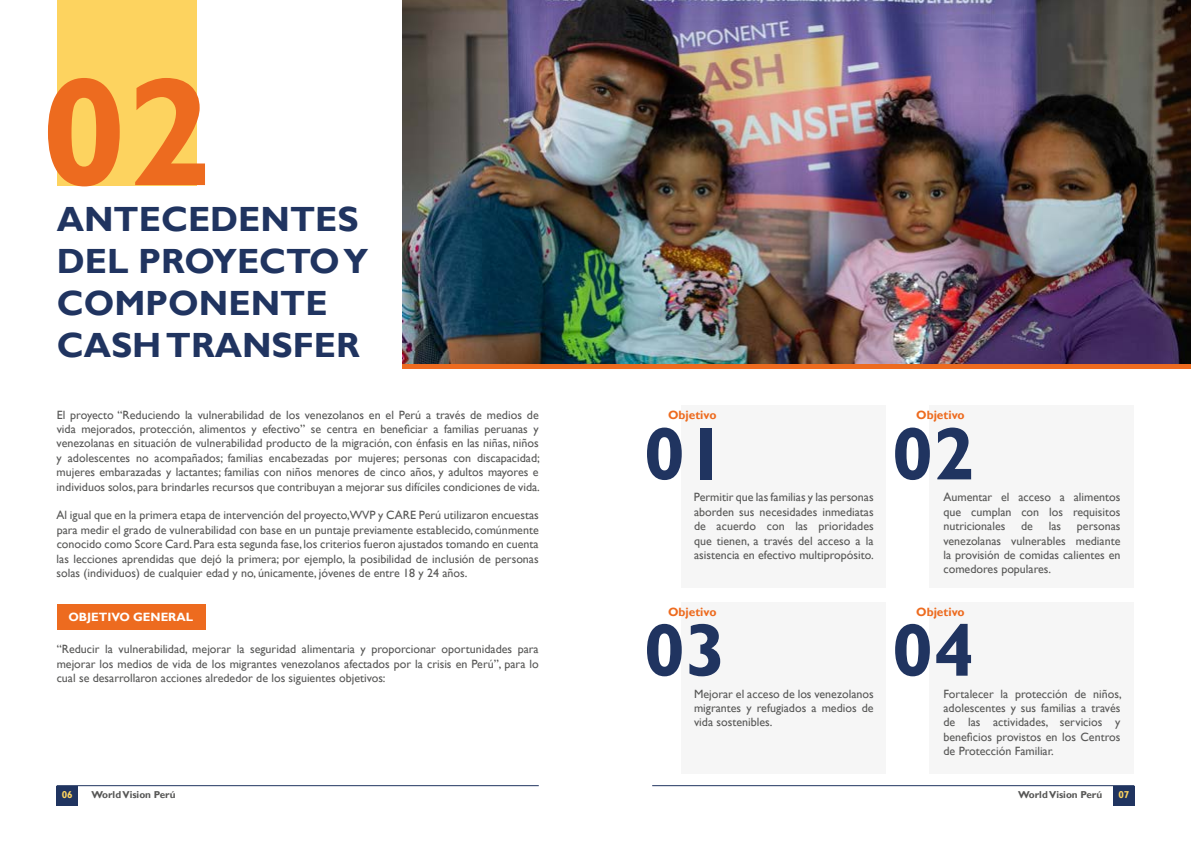
<style>
.page{position:relative;width:1191px;height:842px;background:#fff}
.page>*{position:absolute;margin:0;border:0;box-sizing:border-box;transform-origin:0 0}
.t1{font:700 155px "Gill Sans";color:#ed6b1f}
.t2{font:700 75px "Gill Sans";color:#203460}
.t3{font:700 35px/42px "Gill Sans";color:#203460}
.t4{font:12px/14.4px "Gill Sans";color:#575756;text-align:justify}
.t5{font:700 12px "Gill Sans";color:#ed6b1f}
.t6{font:700 12px "Gill Sans";color:#fff}
.t7{font:700 10px "Gill Sans";color:#575756}
.t8{font:700 10px "Gill Sans";color:#fdd35f}
</style>
<div class="page">
<div style="left:57px;top:786px;width:21px;height:19px;background:#203460"></div>
<hr style="left:57px;top:785px;width:482px;height:1px;background:#203460">
<div style="left:1112px;top:786px;width:22px;height:19px;background:#203460"></div>
<hr style="left:652px;top:785px;width:482px;height:1px;background:#203460">
<div style="left:929px;top:405px;width:205px;height:182px;background:#f6f6f6"></div>
<div style="left:929px;top:602px;width:205px;height:171px;background:#f6f6f6"></div>
<img style="left:403px;top:0;width:788px;height:364px">
<div style="left:57px;top:0;width:140px;height:185px;background:#fdd35f"></div>
<div style="left:403px;top:364px;width:788px;height:5px;background:#ed6b1f"></div>
<div style="left:681px;top:405px;width:205px;height:182px;background:#f6f6f6"></div>
<div style="left:681px;top:602px;width:205px;height:171px;background:#f6f6f6"></div>
<div style="left:57px;top:604px;width:148px;height:26px;background:#ed6b1f"></div>
<h1 class="t1" style="left:41px;top:40px;width:173px">02</h1>
<h3 class="t3" style="left:57px;top:199px;width:313px">ANTECEDENTES<br>DEL PROYECTO Y<br>COMPONENTE<br>CASH TRANSFER</h3>
<p class="t4" style="left:57px;top:407px;width:485px">El proyecto “Reduciendo la vulnerabilidad de los venezolanos en el Perú a través de medios de vida mejorados, protección, alimentos y efectivo” se centra en beneficiar a familias peruanas y venezolanas en situación de vulnerabilidad producto de la migración, con énfasis en las niñas, niños y adolescentes no acompañados; familias encabezadas por mujeres; personas con discapacidad; mujeres embarazadas y lactantes; familias con niños menores de cinco años, y adultos mayores e individuos solos, para brindarles recursos que contribuyan a mejorar sus difíciles condiciones de vida.</p>
<p class="t4" style="left:57px;top:508px;width:483px">Al igual que en la primera etapa de intervención del proyecto,WVP y CARE Perú utilizaron encuestas para medir el grado de vulnerabilidad con base en un puntaje previamente establecido, comúnmente conocido como Score Card.Para esta segunda fase, los criterios fueron ajustados tomando en cuenta las lecciones aprendidas que dejó la primera; por ejemplo, la posibilidad de inclusión de personas solas (individuos) de cualquier edad y no, únicamente, jóvenes de entre 18 y 24 años.</p>
<p class="t6" style="left:68px;top:610px;width:126px">OBJETIVO GENERAL</p>
<p class="t4" style="left:57px;top:642px;width:483px">“Reducir la vulnerabilidad, mejorar la seguridad alimentaria y proporcionar oportunidades para mejorar los medios de vida de los migrantes venezolanos afectados por la crisis en Perú”, para lo cual se desarrollaron acciones alrededor de los siguientes objetivos:</p>
<p class="t5" style="left:668px;top:408px;width:50px">Objetivo</p>
<h2 class="t2" style="left:643px;top:409px;width:84px">01</h2>
<p class="t4" style="left:694px;top:490px;width:181px">Permitir que las familias y las personas aborden sus necesidades inmediatas de acuerdo con las prioridades que tienen, a través del acceso a la asistencia en efectivo multipropósito.</p>
<p class="t5" style="left:668px;top:604px;width:50px">Objetivo</p>
<h2 class="t2" style="left:643px;top:605px;width:84px">03</h2>
<p class="t4" style="left:694px;top:687px;width:181px">Mejorar el acceso de los venezolanos migrantes y refugiados a medios de vida sostenibles.</p>
<p class="t5" style="left:916px;top:408px;width:50px">Objetivo</p>
<h2 class="t2" style="left:892px;top:409px;width:84px">02</h2>
<p class="t4" style="left:943px;top:490px;width:178px">Aumentar el acceso a alimentos que cumplan con los requisitos nutricionales</p>
<p class="t4" style="left:1021px;top:519px;width:13px">de</p>
<p class="t4" style="left:1048px;top:519px;width:14px">las</p>
<p class="t4" style="left:943px;top:519px;width:178px;text-indent:133px">personas venezolanas vulnerables mediante la provisión de comidas calientes en comedores populares.</p>
<p class="t5" style="left:916px;top:604px;width:50px">Objetivo</p>
<h2 class="t2" style="left:892px;top:605px;width:84px">04</h2>
<p class="t4" style="left:943px;top:687px;width:180px">Fortalecer la protección de niños, adolescentes y sus familias a través de las actividades, servicios y beneficios provistos en los Centros de Protección Familiar.</p>
<p class="t8" style="left:62px;top:789px;width:13px">06</p>
<p class="t7" style="left:91px;top:789px;width:86px">World Vision Perú</p>
<p class="t7" style="left:1018px;top:789px;width:86px">World Vision Perú</p>
<p class="t8" style="left:1118px;top:789px;width:13px">07</p>
</div>
